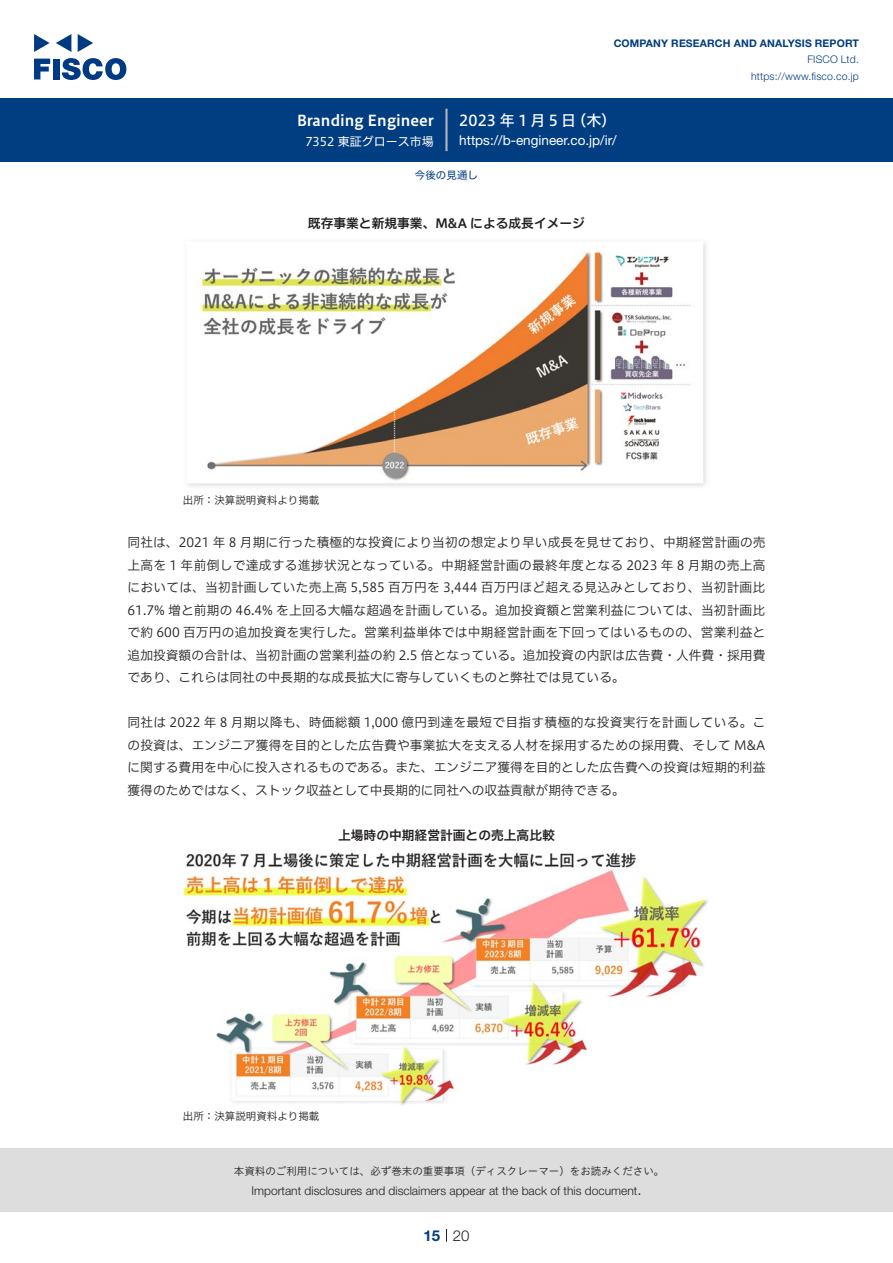
<style>
.page{position:relative;width:893px;height:1263px;background:#fff}
.page>*{position:absolute;margin:0;border:0;box-sizing:border-box;transform-origin:0 0}
.t1{font:15px "Hiragino UD Sans F Std N W6";color:#fff}
.t2{font:15px "Hiragino UD Sans F Std N W5";letter-spacing:.205em;color:#fff}
.t3{font:300 15px "Helvetica Neue LT Std";color:#231f20}
.t4{font:700 15px "Helvetica Neue LT Std";color:#003d81}
.t5{font:13.5px "Helvetica Neue LT Std";color:#fff}
.t6{font:12.75px/22.5px "Hiragino UD Sans F Std N W3";color:#231f20;text-align:justify}
.t7{font:12.75px "Hiragino UD Sans F Std N W6";color:#231f20}
.t8{font:300 12px "Helvetica Neue LT Std";color:#231f20}
.t9{font:12px "Hiragino UD Sans F Std N W4";color:#fff}
.t10{font:10.5px "Hiragino UD Sans Std W3";color:#231f20}
.t11{font:700 10.5px "Helvetica Neue LT Std";letter-spacing:.015em;color:#003d81}
.t12{font:300 10.5px/16.5px "Helvetica Neue LT Std";letter-spacing:.015em;color:#003d81;text-align:right}
.t13{font:10.5px "Hiragino UD Sans F Std N W3";color:#231f20}
.t14{font:10.5px "Hiragino UD Sans F Std N W4";color:#003d81}
</style>
<div class="page">
<div style="left:0;top:1148px;width:893px;height:64px;background:#ddd"></div>
<svg style="left:34px;top:59px;width:16px;height:20px"></svg>
<div style="left:53px;top:59px;width:6px;height:20px;background:#003a83"></div>
<svg style="left:62px;top:58px;width:64px;height:22px"></svg>
<svg style="left:34px;top:34px;width:16px;height:18px"></svg>
<svg style="left:78px;top:34px;width:15px;height:18px"></svg>
<svg style="left:56px;top:34px;width:15px;height:18px"></svg>
<div style="left:0;top:98px;width:893px;height:64px;background:#003d81"></div>
<hr style="left:445px;top:109px;width:3px;height:42px;background:#b5b5b6">
<svg style="left:446px;top:1229px;width:1px;height:13px"></svg>
<img style="left:188px;top:243px;width:518px;height:243px">
<img style="left:183px;top:852px;width:525px;height:253px">
<p class="t1" style="left:297px;top:109px;width:138px">Branding Engineer</p>
<p class="t9" style="left:305px;top:132px;width:130px">7352 東証グロース市場</p>
<p class="t11" style="left:614px;top:37px;width:247px">COMPANY RESEARCH AND ANALYSIS REPORT</p>
<p class="t12" style="left:751px;top:51px;width:109px">FISCO Ltd. https://www.fisco.co j p.</p>
<p class="t2" style="left:459px;top:109px;width:118px">2023年1月5日</p>
<p class="t2" style="left:571px;top:109px;width:46px">（木(</p>
<p class="t5" style="left:459px;top:132px;width:159px">https:// -b engineer. c o j p. /i r/</p>
<p class="t14" style="left:415px;top:167px;width:64px">今後の見通し</p>
<p class="t7" style="left:308px;top:214px;width:279px">既存事業と新規事業、M&amp;A による成長イメージ</p>
<p class="t13" style="left:183px;top:492px;width:138px">出所：決算説明資料より掲載</p>
<p class="t6" style="left:128px;top:530px;width:639px">同社は、2021 年 8 月期に行った積極的な投資により当初の想定より早い成長を見せており、中期経営計画の売上高を 1 年前倒しで達成する進捗状況となっている。中期経営計画の最終年度となる 2023 年 8 月期の売上高においては、当初計画していた売上高 5,585 百万円を 3,444 百万円ほど超える見込みとしており、当初計画比61.7% 増と前期の 46.4% を上回る大幅な超過を計画している。追加投資額と営業利益については、当初計画比で約 600 百万円の追加投資を実行した。営業利益単体では中期経営計画を下回ってはいるものの、営業利益と追加投資額の合計は、当初計画の営業利益の約 2.5 倍となっている。追加投資の内訳は広告費・人件費・採用費であり、これらは同社の中長期的な成長拡大に寄与していくものと弊社では見ている。</p>
<p class="t6" style="left:128px;top:710px;width:639px">同社は 2022 年 8 月期以降も、時価総額 1,000 億円到達を最短で目指す積極的な投資実行を計画している。この投資は、エンジニア獲得を目的とした広告費や事業拡大を支える人材を採用するための採用費、そして M&amp;Aに関する費用を中心に投入されるものである。また、エンジニア獲得を目的とした広告費への投資は短期的利益獲得のためではなく、ストック収益として中長期的に同社への収益貢献が期待できる。</p>
<p class="t7" style="left:338px;top:825px;width:218px">上場時の中期経営計画との売上高比較</p>
<p class="t13" style="left:183px;top:1108px;width:138px">出所：決算説明資料より掲載</p>
<p class="t10" style="left:234px;top:1163px;width:432px">本資料のご利用については、必ず巻末の重要事項（ディスクレーマー）をお読みください。</p>
<p class="t3" style="left:637px;top:1180px;width:6px">.</p>
<p class="t8" style="left:251px;top:1183px;width:387px">Important disclosures and disclaimers appear at the back of this document</p>
<p class="t4" style="left:423px;top:1226px;width:18px">15</p>
<p class="t3" style="left:453px;top:1226px;width:18px">20</p>
</div>
